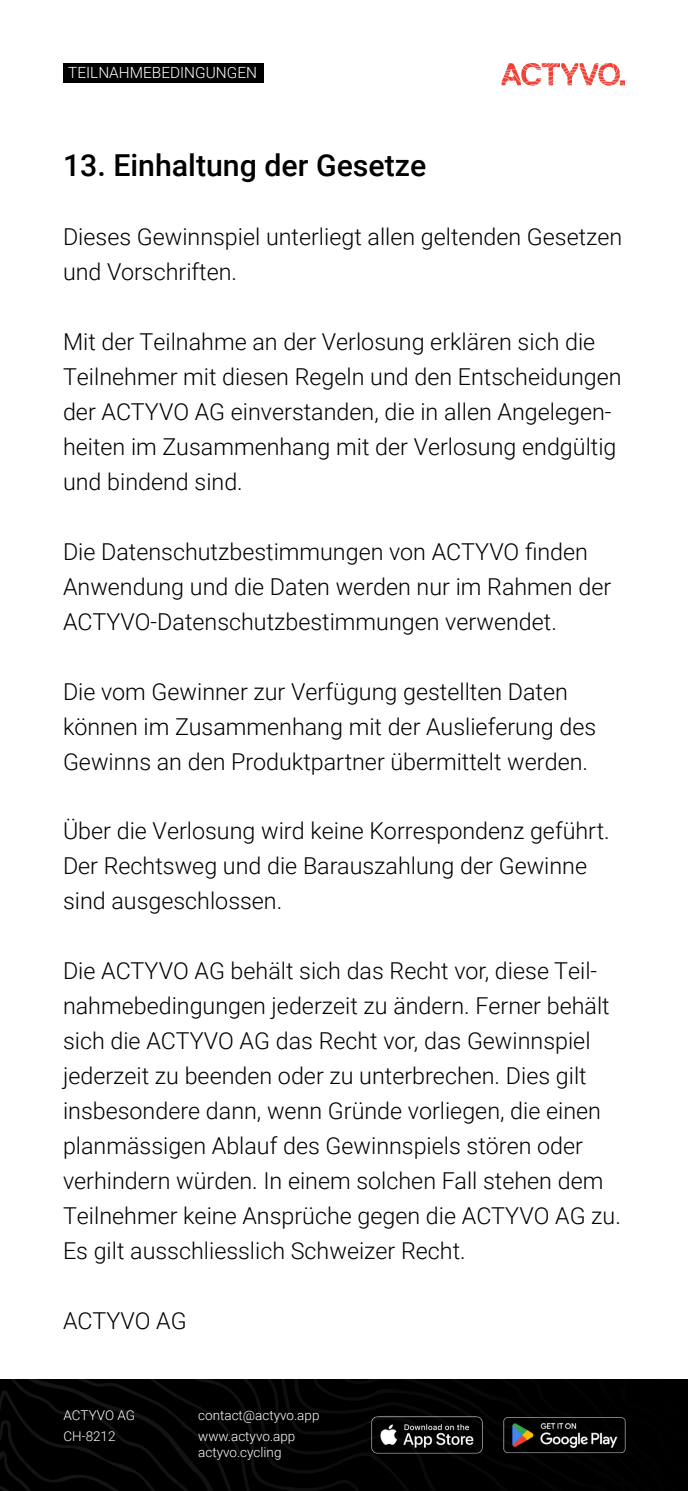
<style>
.page{position:relative;width:688px;height:1491px;background:#fff}
.page>*{position:absolute;margin:0;border:0;box-sizing:border-box;transform-origin:0 0}
.t1{font:500 30.28px "Roboto";color:#000}
.t2{font:300 23.28px/35px "Roboto";color:#000}
.t3{font:300 15.4px "Roboto";color:#fff}
.t4{font:300 13.47px/21.7px "Roboto";color:#fff}
</style>
<div class="page">
<div style="left:489px;top:1475px;width:199px;height:16px;background:#000"></div>
<svg style="left:489px;top:1379px;width:199px;height:96px;background:#0a0a09"></svg>
<svg style="left:0;top:1379px;width:489px;height:112px;background:#060606"></svg>
<div style="left:63px;top:63px;width:200px;height:20px;background:#000"></div>
<svg style="left:502px;top:63px;width:123px;height:23px"></svg>
<p class="t3" style="left:68px;top:62px;width:190px">TEILNAHMEBEDINGUNGEN</p>
<h1 class="t1" style="left:63px;top:144px;width:365px">13. Einhaltung der Gesetze</h1>
<p class="t2" style="left:63px;top:219px;width:561px">Dieses Gewinnspiel unterliegt allen geltenden Gesetzen und Vorschriften.</p>
<p class="t2" style="left:63px;top:324px;width:560px">Mit der Teilnahme an der Verlosung erklären sich die Teilnehmer mit diesen Regeln und den Entscheidungen der ACTYVO AG einverstanden, die in allen Angelegen&shy;heiten im Zusammenhang mit der Verlosung endgültig und bindend sind.</p>
<p class="t2" style="left:63px;top:533px;width:550px">Die Datenschutzbestimmungen von ACTYVO finden<br>Anwendung und die Daten werden nur im Rahmen der<br>ACTYVO-Datenschutzbestimmungen verwendet.</p>
<p class="t2" style="left:63px;top:673px;width:535px">Die vom Gewinner zur Verfügung gestellten Daten können im Zusammenhang mit der Auslieferung des<br>Gewinns an den Produktpartner übermittelt werden.</p>
<p class="t2" style="left:63px;top:813px;width:548px">Über die Verlosung wird keine Korrespondenz geführt.<br>Der Rechtsweg und die Barauszahlung der Gewinne sind ausgeschlossen.</p>
<p class="t2" style="left:63px;top:953px;width:559px">Die ACTYVO AG behält sich das Recht vor, diese Teil&shy;nahmebedingungen jederzeit zu ändern. Ferner behält sich die ACTYVO AG das Recht vor, das Gewinnspiel jederzeit zu beenden oder zu unterbrechen. Dies gilt insbesondere dann, wenn Gründe vorliegen, die einen planmässigen Ablauf des Gewinnspiels stören oder verhindern würden. In einem solchen Fall stehen dem Teilnehmer keine Ansprüche gegen die ACTYVO AG zu.<br>Es gilt ausschliesslich Schweizer Recht.</p>
<p class="t2" style="left:63px;top:1302px;width:125px">ACTYVO AG</p>
<p class="t4" style="left:64px;top:1404px;width:73px">ACTYVO AG<br>CH-8212</p>
<p class="t4" style="left:198px;top:1404px;width:123px">contact@actyvo.app www.actyvo.app</p>
<p class="t4" style="left:198px;top:1441px;width:85px">actyvo.cycling</p>
</div>
